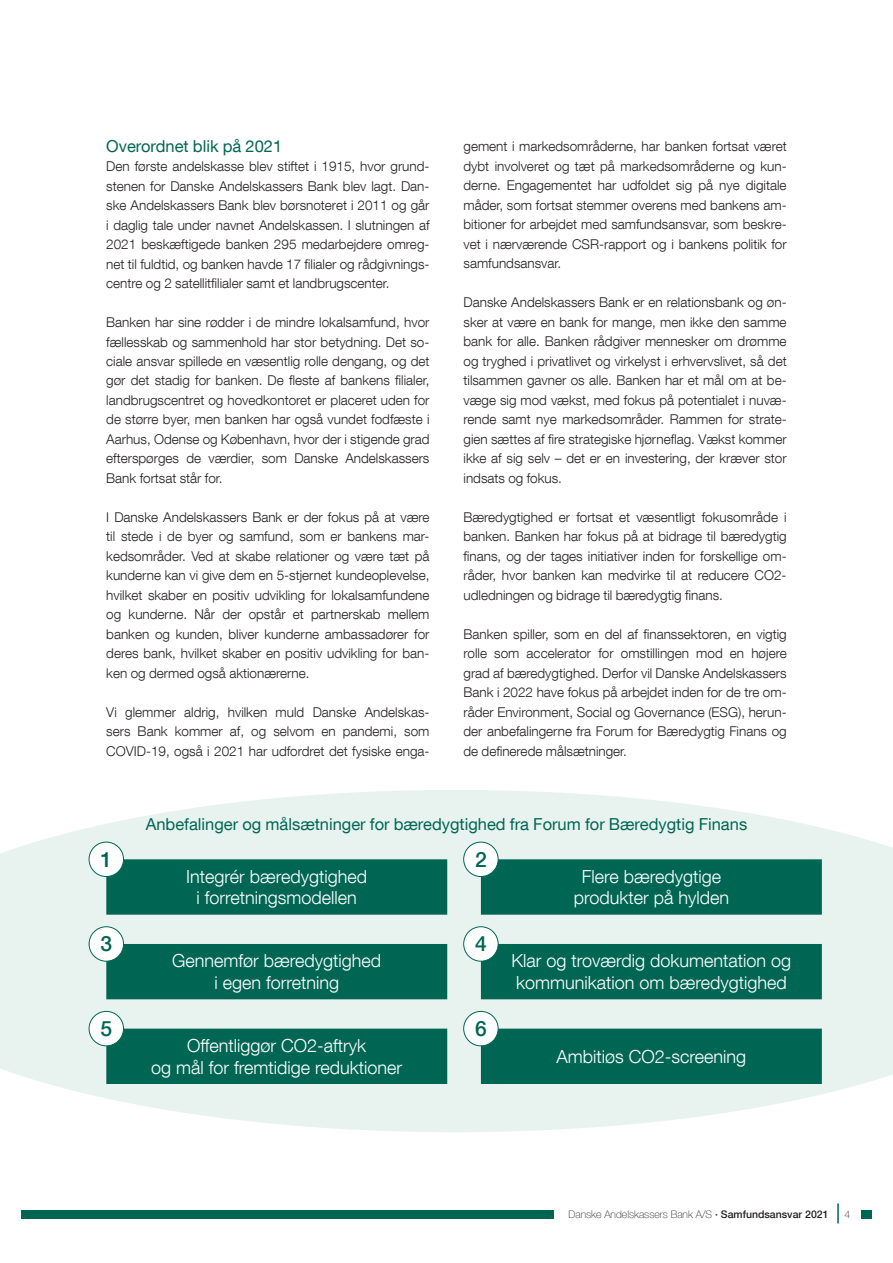
<style>
.page{position:relative;width:893px;height:1263px;background:#fff}
.page>*{position:absolute;margin:0;border:0;box-sizing:border-box;transform-origin:0 0}
.t1{font:500 21px "Helvetica Neue LT Com";color:#006654}
.t2{font:300 18px/21.6px "Helvetica Neue LT Com";color:#fff;text-align:center}
.t3{font:16.5px "Helvetica Neue LT Com";color:#006654}
.t4{font:300 13.5px/19.5px "Helvetica Neue LT Com";color:#231f20;text-align:justify}
.t5{font:100 10.5px "Helvetica Neue LT Com";color:#231f20}
.s1{font-weight:500}
</style>
<div class="page">
<hr style="left:837px;top:1203px;width:2px;height:20px;background:#006654">
<div style="left:21px;top:1210px;width:533px;height:8px;background:#006654"></div>
<div style="left:861px;top:1210px;width:11px;height:8px;background:#006654"></div>
<svg style="left:0;top:790px;width:893px;height:342px;fill:#e8f3ef"></svg>
<div style="left:107px;top:860px;width:339px;height:54px;background:#006654"></div>
<div style="left:106px;top:859px;width:341px;height:56px;border:2px solid #006654"></div>
<div style="left:482px;top:860px;width:339px;height:54px;background:#006654"></div>
<div style="left:481px;top:859px;width:341px;height:56px;border:2px solid #006654"></div>
<div style="left:107px;top:945px;width:339px;height:53px;background:#006654"></div>
<div style="left:106px;top:944px;width:341px;height:55px;border:2px solid #006654"></div>
<div style="left:482px;top:945px;width:339px;height:53px;background:#006654"></div>
<div style="left:481px;top:944px;width:341px;height:55px;border:2px solid #006654"></div>
<div style="left:107px;top:1029px;width:339px;height:54px;background:#006654"></div>
<div style="left:106px;top:1028px;width:341px;height:56px;border:2px solid #006654"></div>
<div style="left:482px;top:1029px;width:339px;height:54px;background:#006654"></div>
<div style="left:481px;top:1028px;width:341px;height:56px;border:2px solid #006654"></div>
<div style="left:89px;top:842px;width:35px;height:34px;background:#fff;border-radius:50%"></div>
<div style="left:89px;top:842px;width:35px;height:35px;border:1px solid #006654;border-radius:50%"></div>
<div style="left:464px;top:842px;width:34px;height:34px;background:#fff;border-radius:50%"></div>
<div style="left:463px;top:842px;width:35px;height:35px;border:1px solid #006654;border-radius:50%"></div>
<div style="left:89px;top:927px;width:35px;height:34px;background:#fff;border-radius:50%"></div>
<div style="left:89px;top:926px;width:35px;height:35px;border:1px solid #006654;border-radius:50%"></div>
<div style="left:464px;top:927px;width:34px;height:34px;background:#fff;border-radius:50%"></div>
<div style="left:463px;top:926px;width:35px;height:35px;border:1px solid #006654;border-radius:50%"></div>
<div style="left:89px;top:1011px;width:35px;height:35px;background:#fff;border-radius:50%"></div>
<div style="left:89px;top:1011px;width:35px;height:35px;border:1px solid #006654;border-radius:50%"></div>
<div style="left:464px;top:1011px;width:34px;height:35px;background:#fff;border-radius:50%"></div>
<div style="left:463px;top:1011px;width:35px;height:35px;border:1px solid #006654;border-radius:50%"></div>
<p class="t3" style="left:106px;top:135px;width:177px">Overordnet blik på 2021</p>
<p class="t4" style="left:106px;top:156px;width:325px">Den første andelskasse blev stiftet i 1915, hvor grund&shy;stenen for Danske Andelskassers Bank blev lagt. Dan&shy;ske Andelskassers Bank blev børsnoteret i 2011 og går i daglig tale under navnet Andelskassen. I slutningen af 2021 beskæftigede banken 295 medarbejdere omreg&shy;net til fuldtid, og banken havde 17 filialer og rådgivnings&shy;centre og 2 satellitfilialer samt et landbrugscenter.</p>
<p class="t4" style="left:106px;top:312px;width:325px">Banken har sine rødder i de mindre lokalsamfund, hvor fællesskab og sammenhold har stor betydning. Det so&shy;ciale ansvar spillede en væsentlig rolle dengang, og det gør det stadig for banken. De fleste af bankens filialer, landbrugscentret og hovedkontoret er placeret uden for de større byer, men banken har også vundet fodfæste i Aarhus, Odense og København, hvor der i stigende grad efterspørges de værdier, som Danske Andelskassers Bank fortsat står for.</p>
<p class="t4" style="left:106px;top:507px;width:325px">I Danske Andelskassers Bank er der fokus på at være til stede i de byer og samfund, som er bankens mar&shy;kedsområder. Ved at skabe relationer og være tæt på kunderne kan vi give dem en 5-stjernet kundeoplevelse, hvilket skaber en positiv udvikling for lokalsamfundene og kunderne. Når der opstår et partnerskab mellem banken og kunden, bliver kunderne ambassadører for deres bank, hvilket skaber en positiv udvikling for ban&shy;ken og dermed også aktionærerne.</p>
<p class="t4" style="left:106px;top:702px;width:325px">Vi glemmer aldrig, hvilken muld Danske Andelskas&shy;sers Bank kommer af, og selvom en pandemi, som COVID-19, også i 2021 har udfordret det fysiske enga-</p>
<p class="t4" style="left:463px;top:137px;width:325px">gement i markedsområderne, har banken fortsat været dybt involveret og tæt på markedsområderne og kun&shy;derne. Engagementet har udfoldet sig på nye digitale måder, som fortsat stemmer overens med bankens am&shy;bitioner for arbejdet med samfundsansvar, som beskre&shy;vet i nærværende CSR-rapport og i bankens politik for samfundsansvar.</p>
<p class="t4" style="left:463px;top:292px;width:325px">Danske Andelskassers Bank er en relationsbank og øn&shy;sker at være en bank for mange, men ikke den samme bank for alle. Banken rådgiver mennesker om drømme og tryghed i privatlivet og virkelyst i erhvervslivet, så det tilsammen gavner os alle. Banken har et mål om at be&shy;væge sig mod vækst, med fokus på potentialet i nuvæ&shy;rende samt nye markedsområder. Rammen for strate&shy;gien sættes af fire strategiske hjørneflag. Vækst kommer ikke af sig selv – det er en investering, der kræver stor indsats og fokus.</p>
<p class="t4" style="left:463px;top:507px;width:325px;text-align:left">Bæredygtighed er fortsat et væsentligt fokusområde i banken. Banken har fokus på at bidrage til bæredygtig finans, og der tages initiativer inden for forskellige om&shy;råder, hvor banken kan medvirke til at reducere CO2- udledningen og bidrage til bæredygtig finans.</p>
<p class="t4" style="left:463px;top:624px;width:325px">Banken spiller, som en del af finanssektoren, en vigtig rolle som accelerator for omstillingen mod en højere grad af bæredygtighed. Derfor vil Danske Andelskassers Bank i 2022 have fokus på arbejdet inden for de tre om&shy;råder Environment, Social og Governance (ESG), herun&shy;der anbefalingerne fra Forum for Bæredygtig Finans og de definerede målsætninger.</p>
<p class="t3" style="left:146px;top:814px;width:603px">Anbefalinger og målsætninger for bæredygtighed fra Forum for Bæredygtig Finans</p>
<h2 class="t2" style="left:186px;top:865px;width:183px">Integrér bæredygtighed i forretningsmodellen</h2>
<h2 class="t2" style="left:574px;top:865px;width:157px">Flere bæredygtige produkter på hylden</h2>
<h1 class="t1" style="left:100px;top:847px;width:13px">1</h1>
<h1 class="t1" style="left:475px;top:847px;width:13px">2</h1>
<h1 class="t1" style="left:100px;top:931px;width:13px">3</h1>
<h1 class="t1" style="left:475px;top:931px;width:13px">4</h1>
<h2 class="t2" style="left:172px;top:950px;width:211px">Gennemfør bæredygtighed i egen forretning</h2>
<h2 class="t2" style="left:511px;top:950px;width:281px;text-align:left">Klar og troværdig dokumentation og kommunikation om bæredygtighed</h2>
<h1 class="t1" style="left:100px;top:1016px;width:13px">5</h1>
<h1 class="t1" style="left:475px;top:1016px;width:13px">6</h1>
<h2 class="t2" style="left:151px;top:1034px;width:253px">Offentliggør CO2-aftryk<br>og mål for fremtidige reduktioner</h2>
<h2 class="t2" style="left:556px;top:1045px;width:191px">Ambitiøs CO2-screening</h2>
<p class="t5" style="left:568px;top:1208px;width:262px">Danske Andelskassers Bank A/S <span class="s1">· Samfundsansvar 2021</span></p>
<p class="t5" style="left:845px;top:1208px;width:7px">4</p>
</div>
